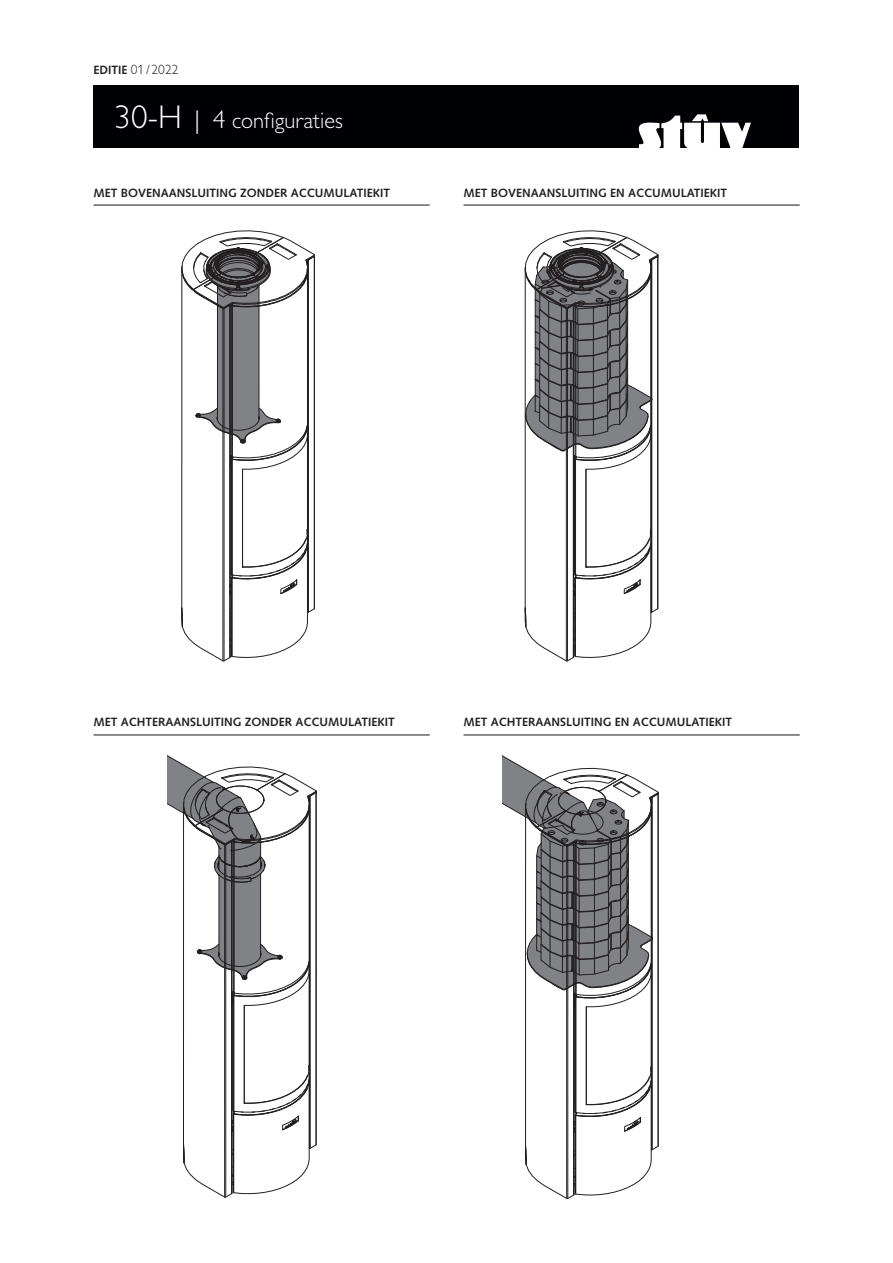
<style>
.page{position:relative;width:893px;height:1263px;background:#fff}
.page>*{position:absolute;margin:0;border:0;box-sizing:border-box;transform-origin:0 0}
.t1{font:300 22.5px "Gill Sans MT Pro";color:#fff}
.t2{font:300 13.5px "Gill Sans MT Pro";color:#231f20}
.t3{font:700 12px "Syntax LT Std";color:#231f20}
.s1{font-family:"Syntax LT Std";font-weight:700;font-size:12px}
.s2{font-size:33px}
.s3{font-size:25.5px}
</style>
<div class="page">
<div style="left:94px;top:85px;width:705px;height:63px;background:#000104"></div>
<svg style="left:639px;top:114px;width:112px;height:34px"></svg>
<svg style="left:181px;top:230px;width:134px;height:432px"></svg>
<svg style="left:168px;top:755px;width:149px;height:443px"></svg>
<svg style="left:524px;top:230px;width:135px;height:432px"></svg>
<svg style="left:503px;top:755px;width:156px;height:444px"></svg>
<hr style="left:94px;top:204px;width:336px;height:2px;background:#636366">
<hr style="left:94px;top:734px;width:336px;height:2px;background:#636366">
<hr style="left:463px;top:204px;width:337px;height:2px;background:#636366">
<hr style="left:463px;top:734px;width:337px;height:2px;background:#636366">
<p class="t2" style="left:94px;top:62px;width:87px"><span class="s1">EDITIE</span> 01/ 2022</p>
<h1 class="t1" style="left:115px;top:107px;width:230px"><span class="s2">30-H</span> <span class="s3">| 4</span> configuraties</h1>
<p class="t3" style="left:94px;top:186px;width:298px">MET BOVENAANSLUITING ZONDER ACCUMULATIEKIT</p>
<p class="t3" style="left:463px;top:186px;width:265px">MET BOVENAANSLUITING EN ACCUMULATIEKIT</p>
<p class="t3" style="left:94px;top:715px;width:303px">MET ACHTERAANSLUITING ZONDER ACCUMULATIEKIT</p>
<p class="t3" style="left:463px;top:715px;width:270px">MET ACHTERAANSLUITING EN ACCUMULATIEKIT</p>
</div>
